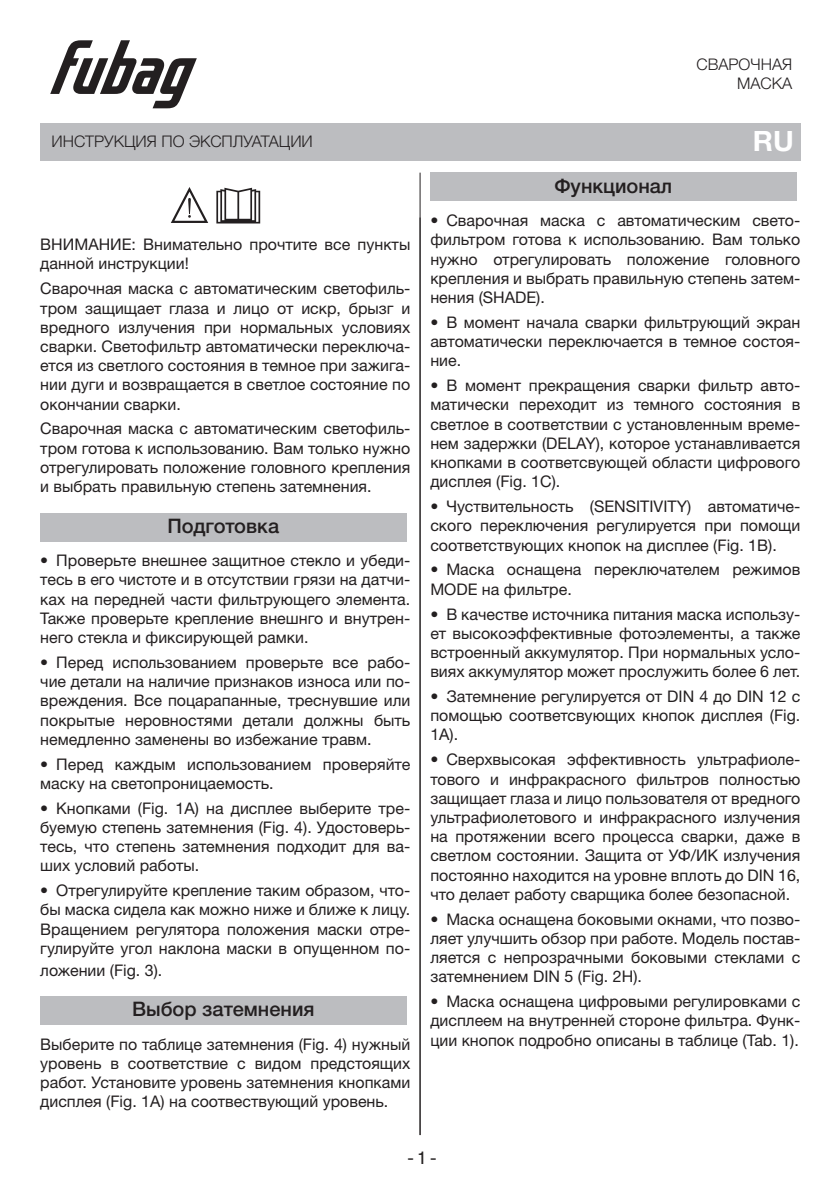
<style>
.page{position:relative;width:839px;height:1191px;background:#fff}
.page>*{position:absolute;margin:0;border:0;box-sizing:border-box;transform-origin:0 0}
.t1{font:700 28px "Helvetica Neue LTW1 G";color:#fff}
.t2{font:500 20px "Helvetica Neue LTW1 G";color:#231f20}
.t3{font:18px "Supria Sans";color:#231f20}
.t4{font:16px/19.2px "Helvetica Neue LTW1 G";color:#231f20;text-align:justify}
.t5{font:300 16px/19.2px "Helvetica Neue LTW1 G";color:#231f20;text-align:right}
</style>
<div class="page">
<hr style="left:419px;top:173px;width:1px;height:961px;background:#231f20">
<svg style="left:50px;top:40px;width:147px;height:68px"></svg>
<div style="left:40px;top:123px;width:760px;height:38px;background:#bcbdc0"></div>
<svg style="left:171px;top:187px;width:37px;height:36px"></svg>
<svg style="left:216px;top:188px;width:44px;height:35px"></svg>
<div style="left:40px;top:512px;width:366px;height:29px;background:#bcbdc0"></div>
<div style="left:40px;top:996px;width:366px;height:28px;background:#bcbdc0"></div>
<div style="left:430px;top:173px;width:366px;height:28px;background:#bcbdc0"></div>
<p class="t5" style="left:696px;top:54px;width:97px">СВАРОЧНАЯ<br>МАСКА</p>
<p class="t5" style="left:52px;top:132px;width:262px">ИНСТРУКЦИЯ ПО ЭКСПЛУАТАЦИИ</p>
<h1 class="t1" style="left:752px;top:123px;width:42px">RU</h1>
<p class="t4" style="left:40px;top:235px;width:371px">ВНИМАНИЕ: Внимательно прочтите все пункты данной инструкции!</p>
<p class="t4" style="left:40px;top:279px;width:371px">Сварочная маска с автоматическим светофиль&shy;тром защищает глаза и лицо от искр, брызг и вредного излучения при нормальных условиях сварки. Светофильтр автоматически переключа&shy;ется из светлого состояния в темное при зажига&shy;нии дуги и возвращается в светлое состояние по окончании сварки.</p>
<p class="t4" style="left:40px;top:419px;width:371px">Сварочная маска с автоматическим светофиль&shy;тром готова к использованию. Вам только нужно отрегулировать положение головного крепления и выбрать правильную степень затемнения.</p>
<p class="t2" style="left:167px;top:513px;width:113px">Подготовка</p>
<p class="t4" style="left:40px;top:551px;width:371px">• Проверьте внешнее защитное стекло и убеди&shy;тесь в его чистоте и в отсутствии грязи на датчи&shy;ках на передней части фильтрующего элемента.<br>Также проверьте крепление внешнго и внутрен&shy;него стекла и фиксирующей рамки.</p>
<p class="t4" style="left:40px;top:652px;width:371px">• Перед использованием проверьте все рабо&shy;чие детали на наличие признаков износа или по&shy;вреждения. Все поцарапанные, треснувшие или покрытые неровностями детали должны быть немедленно заменены во избежание травм.</p>
<p class="t4" style="left:40px;top:754px;width:371px">• Перед каждым использованием проверяйте маску на светопроницаемость.</p>
<p class="t4" style="left:40px;top:798px;width:371px">• Кнопками (Fig. 1A) на дисплее выберите тре&shy;буемую степень затемнения (Fig. 4). Удостоверь&shy;тесь, что степень затемнения подходит для ва&shy;ших условий работы.</p>
<p class="t4" style="left:40px;top:880px;width:371px">• Отрегулируйте крепление таким образом, что&shy;бы маска сидела как можно ниже и ближе к лицу.<br>Вращением регулятора положения маски отре&shy;гулируйте угол наклона маски в опущенном по-</p>
<p class="t4" style="left:40px;top:960px;width:123px">ложении (Fig. 3).</p>
<p class="t2" style="left:132px;top:996px;width:184px">Выбор затемнения</p>
<p class="t4" style="left:40px;top:1034px;width:371px">Выберите по таблице затемнения (Fig. 4) нужный уровень в соответствие с видом предстоящих работ. Установите уровень затемнения кнопками дисплея (Fig. 1A) на соотвествующий уровень.</p>
<p class="t2" style="left:554px;top:173px;width:119px">Функционал</p>
<p class="t4" style="left:430px;top:211px;width:371px">• Сварочная маска с автоматическим свето&shy;фильтром готова к использованию. Вам только нужно отрегулировать положение головного крепления и выбрать правильную степень затем&shy;нения (SHADE).</p>
<p class="t4" style="left:430px;top:312px;width:371px">• В момент начала сварки фильтрующий экран автоматически переключается в темное состоя&shy;ние.</p>
<p class="t4" style="left:430px;top:376px;width:371px">• В момент прекращения сварки фильтр авто&shy;матически переходит из темного состояния в светлое в соответствии с установленным време&shy;нем задержки (DELAY), которое устанавливается кнопками в соответсвующей области цифрового дисплея (Fig. 1C).</p>
<p class="t4" style="left:430px;top:496px;width:371px">• Чуствительность (SENSITIVITY) автоматиче&shy;ского переключения регулируется при помощи соответствующих кнопок на дисплее (Fig. 1B).</p>
<p class="t4" style="left:430px;top:560px;width:371px">• Маска оснащена переключателем режимов<br>MODE на фильтре.</p>
<p class="t4" style="left:430px;top:604px;width:371px">• В качестве источника питания маска использу&shy;ет высокоэффективные фотоэлементы, а также встроенный аккумулятор. При нормальных усло&shy;виях аккумулятор может прослужить более 6 лет.</p>
<p class="t4" style="left:430px;top:686px;width:371px">• Затемнение регулируется от DIN 4 до DIN 12 с помощью соответсвующих кнопок дисплея (Fig.<br>1A).</p>
<p class="t4" style="left:430px;top:750px;width:371px">• Сверхвысокая эффективность ультрафиоле&shy;тового и инфракрасного фильтров полностью защищает глаза и лицо пользователя от вредного ультрафиолетового и инфракрасного излучения на протяжении всего процесса сварки, даже в светлом состоянии. Защита от УФ/ИК излучения постоянно находится на уровне вплоть до DIN 16, что делает работу сварщика более безопасной.</p>
<p class="t4" style="left:430px;top:909px;width:371px">• Маска оснащена боковыми окнами, что позво&shy;ляет улучшить обзор при работе. Модель постав&shy;ляется с непрозрачными боковыми стеклами с затемнением DIN 5 (Fig. 2H).</p>
<p class="t4" style="left:430px;top:991px;width:371px">• Маска оснащена цифровыми регулировками с дисплеем на внутренней стороне фильтра. Функ&shy;ции кнопок подробно описаны в таблице (Tab. 1).</p>
<p class="t3" style="left:407px;top:1147px;width:31px">- 1 -</p>
</div>
